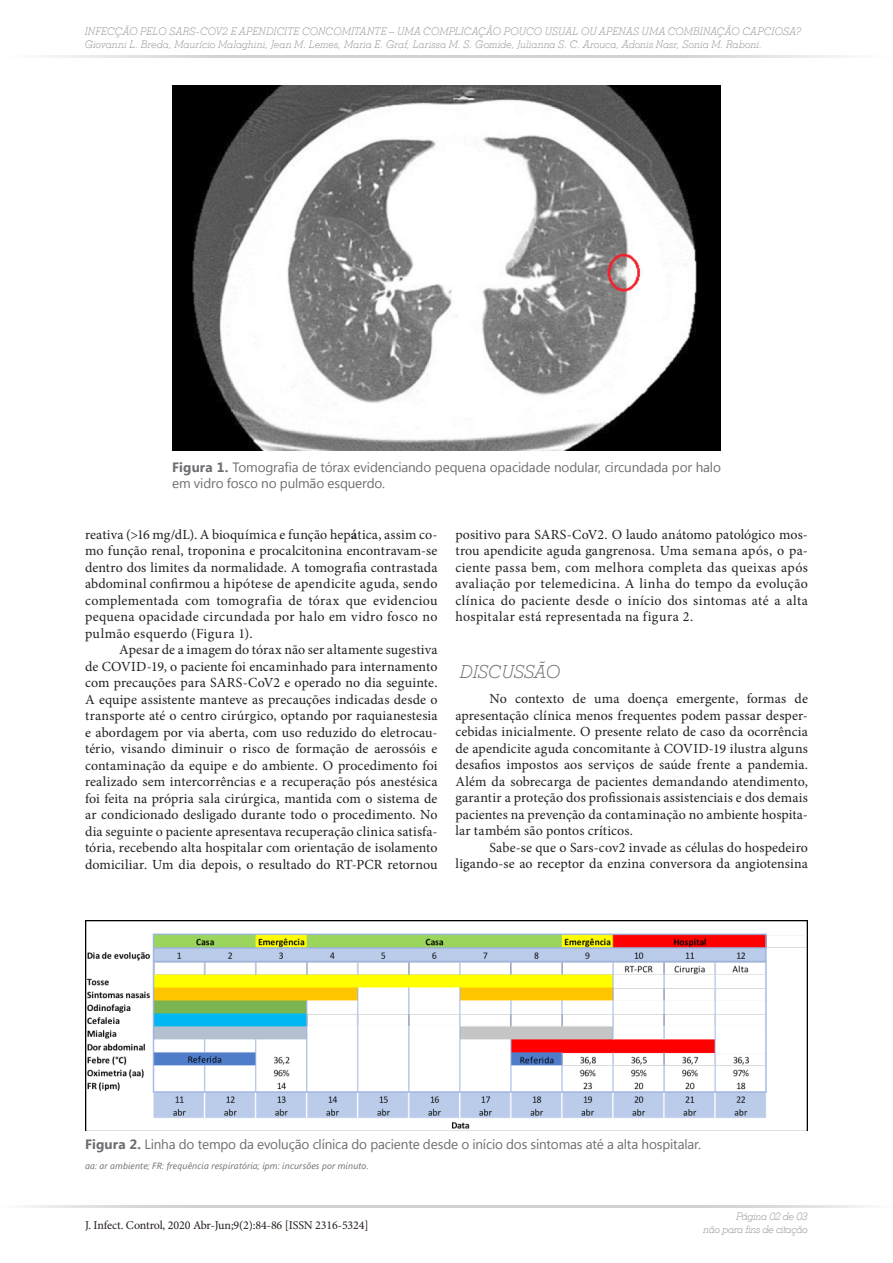
<style>
.page{position:relative;width:893px;height:1263px;background:#fff}
.page>*{position:absolute;margin:0;border:0;box-sizing:border-box;transform-origin:0 0}
.TITULOS_CARTOLAS{font:italic 300 18px "Stymie BT";letter-spacing:.015em;color:#6c6d70}
.texto_ok{font:13.95px/16.5px "Minion Pro";letter-spacing:.01em;color:#231f20;text-align:justify}
.TABELA{font:13.5px/16.5px "Segoe UI";letter-spacing:-.01em;color:#6c6d70}
.t1{font:12px "Minion Pro";letter-spacing:-.01em;color:#241e1b}
.t2{font:italic 300 10.5px "Stymie BT";letter-spacing:.01em;color:#939598}
.t3{font:italic 300 10.5px "Stymie BT";letter-spacing:-.03em;color:#939598}
.legenda_TABELA{font:italic 9px "Segoe UI";letter-spacing:.02em;color:#6c6d70}
.s1{font-weight:700}
</style>
<div class="page">
<hr style="left:0;top:55px;width:446px;height:3px;background:#d1d2d4">
<hr style="left:446px;top:55px;width:447px;height:3px;background:#d1d2d4">
<hr style="left:0;top:1205px;width:446px;height:3px;background:#d1d2d4">
<hr style="left:446px;top:1205px;width:447px;height:3px;background:#d1d2d4">
<img style="left:172px;top:85px;width:549px;height:365px">
<img style="left:85px;top:920px;width:723px;height:211px">
<p class="t2" style="left:85px;top:25px;width:718px">INFECÇÃO PELO SARS-COV2 E APENDICITE CONCOMITANTE – UMA COMPLICAÇÃO POUCO USUAL OU APENAS UMA COMBINAÇÃO CAPCIOSA?</p>
<p class="t2" style="left:85px;top:38px;width:679px">Giovanni L. Breda, Maurício Malaghini, Jean M. Lemes, Maria E. Graf, Larissa M. S. Gomide, Julianna S. C. Arouca, Adonis Nasr, Sonia M. Raboni.</p>
<p class="TABELA" style="left:172px;top:458px;width:550px"><span class="s1">Figura 1.</span> Tomografia de tórax evidenciando pequena opacidade nodular, circundada por halo em vidro fosco no pulmão esquerdo.</p>
<p class="texto_ok" style="left:85px;top:526px;width:354px">reativa (&gt;16 mg/dL). A bioquímica e função hep<span class="s1">á</span>tica, assim co&shy;mo função renal, troponina e procalcitonina encontravam-se dentro dos limites da normalidade. A tomografia contrastada abdominal confirmou a hipótese de apendicite aguda, sendo complementada com tomografia de tórax que evidenciou pequena opacidade circundada por halo em vidro fosco no pulmão esquerdo (Figura 1).</p>
<p class="texto_ok" style="left:85px;top:642px;width:354px;text-indent:34px">Apesar de a imagem do tórax não ser altamente sugestiva de COVID-19, o paciente foi encaminhado para internamento com precauções para SARS-CoV2 e operado no dia seguinte.<br>A equipe assistente manteve as precauções indicadas desde o transporte até o centro cirúrgico, optando por raquianestesia e abordagem por via aberta, com uso reduzido do eletrocau&shy;tério, visando diminuir o risco de formação de aerossóis e contaminação da equipe e do ambiente. O procedimento foi realizado sem intercorrências e a recuperação pós anestésica foi feita na própria sala cirúrgica, mantida com o sistema de ar condicionado desligado durante todo o procedimento. No dia seguinte o paciente apresentava recuperação clinica satisfa&shy;tória, recebendo alta hospitalar com orientação de isolamento domiciliar. Um dia depois, o resultado do RT-PCR retornou</p>
<p class="texto_ok" style="left:455px;top:526px;width:354px">positivo para SARS-CoV2. O laudo anátomo patológico mos&shy;trou apendicite aguda gangrenosa. Uma semana após, o pa&shy;ciente passa bem, com melhora completa das queixas após avaliação por telemedicina. A linha do tempo da evolução clínica do paciente desde o início dos sintomas até a alta hospitalar está representada na figura 2.</p>
<p class="TITULOS_CARTOLAS" style="left:461px;top:661px;width:102px">DISCUSSÃO</p>
<p class="texto_ok" style="left:455px;top:691px;width:354px;text-indent:34px">No contexto de uma doença emergente, formas de apresentação clínica menos frequentes podem passar desper&shy;cebidas inicialmente. O presente relato de caso da ocorrência de apendicite aguda concomitante à COVID-19 ilustra alguns desafios impostos aos serviços de saúde frente a pandemia.<br>Além da sobrecarga de pacientes demandando atendimento, garantir a proteção dos profissionais assistenciais e dos demais pacientes na prevenção da contaminação no ambiente hospita&shy;lar também são pontos críticos.</p>
<p class="texto_ok" style="left:455px;top:839px;width:354px;text-align:right">Sabe-se que o Sars-cov2 invade as células do hospedeiro ligando-se ao receptor da enzina conversora da angiotensina</p>
<p class="TABELA" style="left:85px;top:1135px;width:618px"><span class="s1">Figura 2.</span> Linha do tempo da evolução clínica do paciente desde o início dos sintomas até a alta hospitalar.</p>
<p class="legenda_TABELA" style="left:85px;top:1159px;width:285px">aa: ar ambiente; FR: frequência respiratória; ipm: incursões por minuto.</p>
<p class="t1" style="left:85px;top:1217px;width:285px">J. Infect. Control, 2020 Abr-Jun;9(2):84-86 [ISSN 2316-5324]</p>
<p class="t3" style="left:736px;top:1210px;width:73px">Página 02 de 03</p>
<p class="t3" style="left:704px;top:1222px;width:106px">não para fins de citação</p>
</div>
